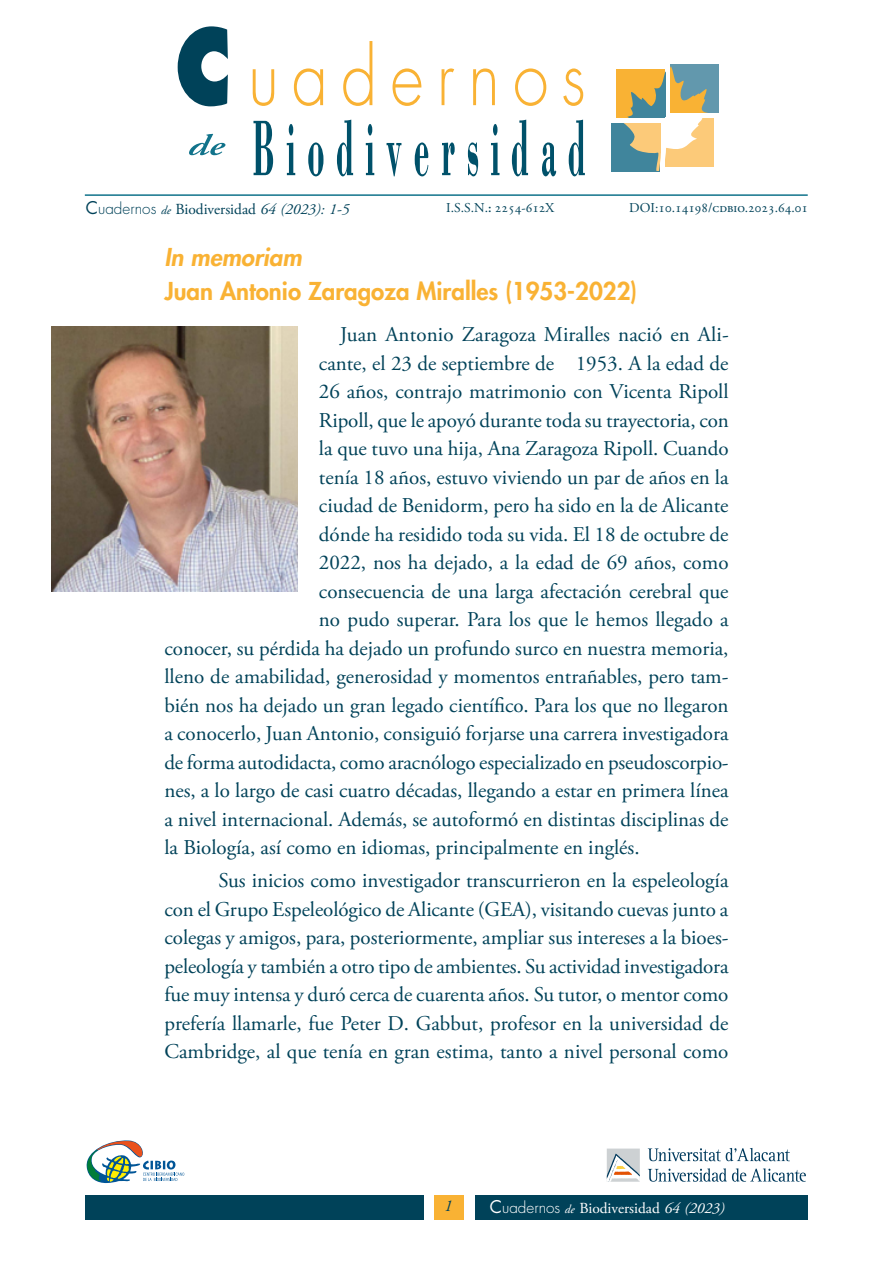
<style>
.page{position:relative;width:893px;height:1263px;background:#fff}
.page>*{position:absolute;margin:0;border:0;box-sizing:border-box;transform-origin:0 0}
.t1{font:800 24px "Futura";color:#f9b234}
.t2{font:italic 800 24px "Futura";color:#f9b234}
.t3{font:21px/28.5px "Adobe Garamond Pro";color:#004259;text-align:justify}
.t4{font:italic 16.5px "Adobe Garamond Pro";color:#004259}
.t5{font:15.3px "Adobe Garamond Pro";color:#004259}
.t6{font:15.3px "Adobe Garamond Pro";color:#fff}
.t7{font:13.5px "Adobe Garamond Pro";color:#004259}
.s1{font-family:"Futura";font-size:17.1px}
.s2{font-family:"Futura";font-weight:300}
.s3{font-style:italic;font-size:12px}
.s4{font-style:italic}
.s5{font-weight:600}
</style>
<div class="page">
<div style="left:86px;top:1195px;width:338px;height:25px;background:#004259"></div>
<div style="left:475px;top:1195px;width:333px;height:25px;background:#004259"></div>
<div style="left:435px;top:1195px;width:29px;height:25px;background:#f9b234"></div>
<div style="left:616px;top:69px;width:49px;height:49px;background:#f9b234"></div>
<div style="left:670px;top:64px;width:49px;height:49px;background:#6298ad"></div>
<div style="left:611px;top:123px;width:49px;height:49px;background:#40859c"></div>
<div style="left:665px;top:118px;width:49px;height:49px;background:#fcca79"></div>
<svg style="left:189px;top:134px;width:36px;height:21px"></svg>
<svg style="left:253px;top:121px;width:20px;height:54px"></svg>
<svg style="left:287px;top:124px;width:8px;height:51px"></svg>
<svg style="left:308px;top:142px;width:15px;height:34px"></svg>
<svg style="left:337px;top:120px;width:16px;height:56px"></svg>
<svg style="left:366px;top:124px;width:8px;height:51px"></svg>
<svg style="left:387px;top:143px;width:14px;height:33px"></svg>
<svg style="left:415px;top:142px;width:13px;height:34px"></svg>
<svg style="left:442px;top:142px;width:13px;height:33px"></svg>
<svg style="left:468px;top:142px;width:10px;height:34px"></svg>
<svg style="left:491px;top:124px;width:8px;height:51px"></svg>
<svg style="left:512px;top:120px;width:16px;height:56px"></svg>
<svg style="left:542px;top:142px;width:14px;height:34px"></svg>
<svg style="left:569px;top:120px;width:16px;height:56px"></svg>
<svg style="left:178px;top:26px;width:50px;height:80px"></svg>
<svg style="left:253px;top:69px;width:21px;height:37px"></svg>
<svg style="left:294px;top:68px;width:29px;height:38px"></svg>
<svg style="left:343px;top:41px;width:29px;height:65px"></svg>
<svg style="left:393px;top:68px;width:28px;height:38px"></svg>
<svg style="left:442px;top:68px;width:12px;height:37px"></svg>
<svg style="left:473px;top:68px;width:22px;height:37px"></svg>
<svg style="left:515px;top:68px;width:31px;height:38px"></svg>
<svg style="left:563px;top:68px;width:20px;height:38px"></svg>
<svg style="left:623px;top:66px;width:84px;height:105px"></svg>
<hr style="left:85px;top:194px;width:723px;height:2px;background:#11738b">
<img style="left:51px;top:326px;width:247px;height:265px">
<svg style="left:86px;top:1140px;width:98px;height:43px"></svg>
<svg style="left:648px;top:1168px;width:158px;height:14px"></svg>
<svg style="left:648px;top:1148px;width:142px;height:13px"></svg>
<div style="left:607px;top:1148px;width:33px;height:33px;background:#cdd1d3"></div>
<svg style="left:607px;top:1153px;width:33px;height:29px"></svg>
<p class="t5" style="left:86px;top:200px;width:265px"><span class="s1">C</span><span class="s2">uadernos</span> <span class="s3">de</span> Biodiversidad <span class="s4">64 (2023): 1-5</span></p>
<p class="t7" style="left:446px;top:200px;width:109px">I.S.S.N.<span class="s5">:</span> 2254-612X</p>
<p class="t7" style="left:629px;top:200px;width:180px">DOI:10.14198/cdbio.2023.64.01</p>
<p class="t2" style="left:164px;top:242px;width:139px">In memoriam</p>
<p class="t1" style="left:164px;top:275px;width:474px">Juan Antonio Zaragoza Miralles (1953-2022)</p>
<p class="t3" style="left:340px;top:321px;width:390px">Juan Antonio Zaragoza Miralles nació en Ali-</p>
<p class="t3" style="left:319px;top:350px;width:411px">cante, el 23 de septiembre de 1953. A la edad de</p>
<p class="t3" style="left:319px;top:378px;width:411px">26 años, contrajo matrimonio con Vicenta Ripoll</p>
<p class="t3" style="left:319px;top:407px;width:411px">Ripoll, que le apoyó durante toda su trayectoria, con</p>
<p class="t3" style="left:319px;top:435px;width:411px">la que tuvo una hija, Ana Zaragoza Ripoll. Cuando</p>
<p class="t3" style="left:319px;top:464px;width:411px">tenía 18 años, estuvo viviendo un par de años en la</p>
<p class="t3" style="left:319px;top:492px;width:411px">ciudad de Benidorm, pero ha sido en la de Alicante</p>
<p class="t3" style="left:319px;top:521px;width:411px">dónde ha residido toda su vida. El 18 de octubre de</p>
<p class="t3" style="left:319px;top:549px;width:411px">2022, nos ha dejado, a la edad de 69 años, como</p>
<p class="t3" style="left:319px;top:578px;width:411px">consecuencia de una larga afectación cerebral que</p>
<p class="t3" style="left:319px;top:606px;width:411px">no pudo superar. Para los que le hemos llegado a</p>
<p class="t3" style="left:164px;top:635px;width:566px">conocer, su pérdida ha dejado un profundo surco en nuestra memoria,</p>
<p class="t3" style="left:164px;top:663px;width:566px">lleno de amabilidad, generosidad y momentos entrañables, pero tam-</p>
<p class="t3" style="left:164px;top:692px;width:566px">bién nos ha dejado un gran legado científico. Para los que no llegaron</p>
<p class="t3" style="left:164px;top:720px;width:566px">a conocerlo, Juan Antonio, consiguió forjarse una carrera investigadora</p>
<p class="t3" style="left:164px;top:749px;width:566px">de forma autodidacta, como aracnólogo especializado en pseudoscorpio-</p>
<p class="t3" style="left:164px;top:777px;width:566px">nes, a lo largo de casi cuatro décadas, llegando a estar en primera línea</p>
<p class="t3" style="left:164px;top:806px;width:566px">a nivel internacional. Además, se autoformó en distintas disciplinas de</p>
<p class="t3" style="left:164px;top:834px;width:477px">la Biología, así como en idiomas, principalmente en inglés.</p>
<p class="t3" style="left:164px;top:867px;width:566px;text-indent:54px">Sus inicios como investigador transcurrieron en la espeleología con el Grupo Espeleológico de Alicante (GEA), visitando cuevas junto a colegas y amigos, para, posteriormente, ampliar sus intereses a la bioes&shy;peleología y también a otro tipo de ambientes. Su actividad investigadora fue muy intensa y duró cerca de cuarenta años. Su tutor, o mentor como prefería llamarle, fue Peter D. Gabbut, profesor en la universidad de Cambridge, al que tenía en gran estima, tanto a nivel personal como</p>
<p class="t4" style="left:444px;top:1195px;width:10px">1</p>
<p class="t6" style="left:490px;top:1199px;width:236px"><span class="s1">C</span><span class="s2">uadernos</span> <span class="s3">de</span> Biodiversidad <span class="s4">64 (2023)</span></p>
</div>
